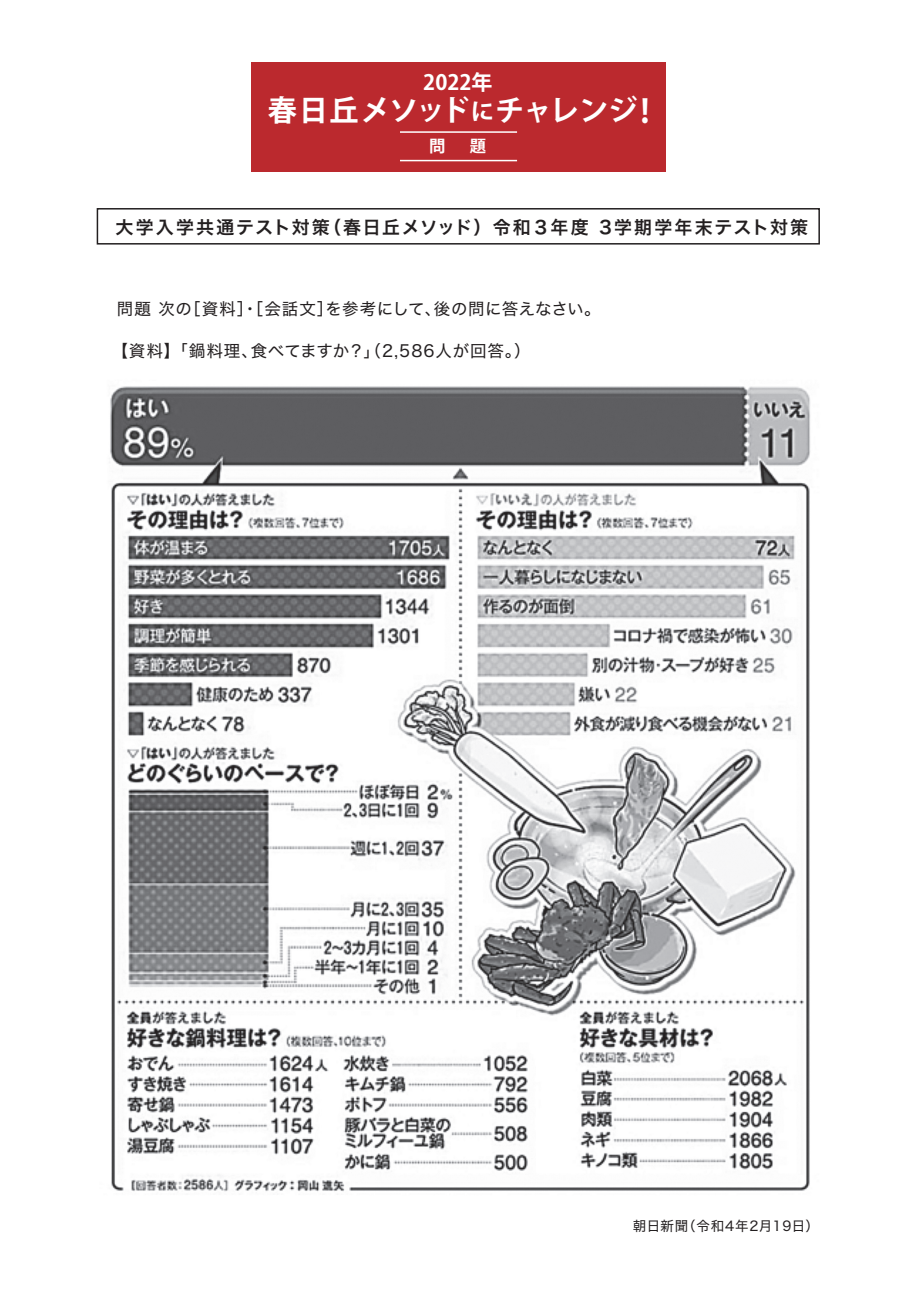
<style>
.page{position:relative;width:919px;height:1289px;background:#fff}
.page>*{position:absolute;margin:0;border:0;box-sizing:border-box;transform-origin:0 0}
.t1{font:700 29.25px "Koz Go Pro";letter-spacing:-.01em;color:#fff}
.t2{font:700 21px "Koz Go Pro";color:#fff}
.t3{font:18px "Hira Kaku Std N W6";letter-spacing:.095em;color:#231f20}
.t4{font:16.5px "Hira Kaku Std N W4";letter-spacing:.03em;color:#231f20}
.t5{font:16.5px "Hira Kaku Std N W4";letter-spacing:.055em;color:#231f20}
.t6{font:700 16.35px "Koz Go Pro";color:#fff}
.t7{font:13.5px "Hira Kaku Std N W4";letter-spacing:.06em;color:#231f20}
.s1{font-size:23.4px}
.s2{font-size:32.1px}
</style>
<div class="page">
<div style="left:97px;top:208px;width:722px;height:36px;border:2px solid #231f20"></div>
<div style="left:251px;top:62px;width:414px;height:110px;background:#bb292e"></div>
<hr style="left:400px;top:131px;width:117px;height:2px;background:#fff">
<hr style="left:400px;top:160px;width:117px;height:1px;background:#fff">
<img style="left:110px;top:386px;width:700px;height:806px">
<p class="t2" style="left:423px;top:69px;width:71px">2022年</p>
<h1 class="t1" style="left:268px;top:92px;width:393px">春日丘メソッド<span class="s1">に</span>チャレンジ<span class="s2">！</span></h1>
<p class="t6" style="left:429px;top:136px;width:58px">問　題</p>
<p class="t3" style="left:116px;top:213px;width:694px">大学入学共通テスト対策（春日丘メソッド） 令和３年度 3学期学年末テスト対策</p>
<p class="t4" style="left:117px;top:296px;width:485px">問題 次の［資料］・［会話文］を参考にして、後の問に答えなさい。</p>
<p class="t5" style="left:111px;top:338px;width:421px">【資料】「鍋料理、食べてますか？」（2,586人が回答。）</p>
<p class="t7" style="left:633px;top:1215px;width:188px">朝日新聞（令和4年2月19日）</p>
</div>
